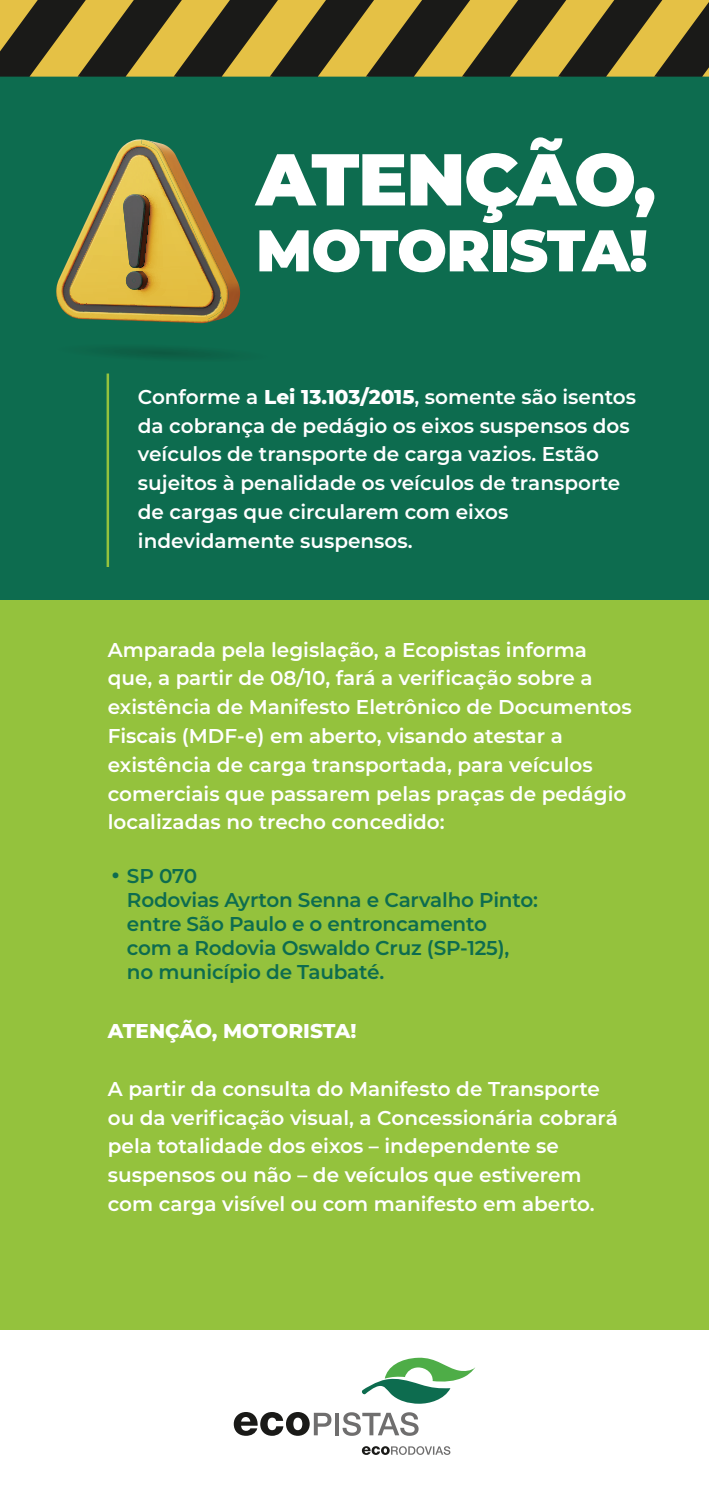
<style>
.page{position:relative;width:709px;height:1489px;background:#fff}
.page>*{position:absolute;margin:0;border:0;box-sizing:border-box;transform-origin:0 0}
.t1{font:900 73.25px "Montserrat";letter-spacing:-.02em;color:#fff}
.t2{font:900 58.75px "Montserrat";letter-spacing:-.015em;color:#fff}
.t3{font:600 20px/28.8px "Montserrat";color:#fff}
.t4{font:600 20px/24px "Montserrat";letter-spacing:-.01em;color:#0d6c4f}
.t5{font:800 20px "Montserrat";letter-spacing:-.005em;color:#fff}
.t6{font:800 20px "Montserrat";color:#0d6c4f}
.s1{font-weight:800}
</style>
<div class="page">
<div style="left:0;top:574px;width:709px;height:755px;background:#94c23d"></div>
<div style="left:0;top:29px;width:709px;height:570px;background:#0d6c4f"></div>
<hr style="left:107px;top:373px;width:2px;height:194px;background:#94c23d">
<svg style="left:113px;top:349px;width:99px;height:8px"></svg>
<img style="left:228px;top:262px;width:12px;height:54px">
<img style="left:56px;top:140px;width:153px;height:183px">
<img style="left:141px;top:139px;width:87px;height:183px">
<img style="left:110px;top:147px;width:65px;height:50px">
<svg style="left:0;top:0;width:709px;height:77px;background:#7d6c2e"></svg>
<svg style="left:362px;top:1446px;width:88px;height:8px"></svg>
<svg style="left:361px;top:1357px;width:114px;height:46px"></svg>
<svg style="left:234px;top:1412px;width:97px;height:23px"></svg>
<hr style="left:335px;top:1412px;width:4px;height:23px;background:#6f6e6e">
<svg style="left:342px;top:1412px;width:76px;height:23px"></svg>
<h1 class="t1" style="left:256px;top:124px;width:401px">ATENÇÃO,</h1>
<h2 class="t2" style="left:256px;top:206px;width:393px">MOTORISTA!</h2>
<p class="t3" style="left:138px;top:381px;width:499px">Conforme a <span class="s1">Lei 13.103/2015</span>, somente são isentos da cobrança de pedágio os eixos suspensos dos veículos de transporte de carga vazios. Estão sujeitos à penalidade os veículos de transporte de cargas que circularem com eixos indevidamente suspensos.</p>
<p class="t3" style="left:108px;top:634px;width:525px">Amparada pela legislação, a Ecopistas informa que, a partir de 08/10, fará a verificação sobre a existência de Manifesto Eletrônico de Documentos Fiscais (MDF-e) em aberto, visando atestar a existência de carga transportada, para veículos comerciais que passarem pelas praças de pedágio localizadas no trecho concedido:</p>
<p class="t6" style="left:112px;top:859px;width:9px">•</p>
<p class="t4" style="left:127px;top:863px;width:412px">SP 070<br>Rodovias Ayrton Senna e Carvalho Pinto: entre São Paulo e o entroncamento<br>com a Rodovia Oswaldo Cruz (SP-125), no município de Taubaté.</p>
<p class="t5" style="left:108px;top:1016px;width:250px">ATENÇÃO, MOTORISTA!</p>
<p class="t3" style="left:108px;top:1073px;width:511px">A partir da consulta do Manifesto de Transporte ou da verificação visual, a Concessionária cobrará pela totalidade dos eixos – independente se suspensos ou não – de veículos que estiverem com carga visível ou com manifesto em aberto.</p>
</div>
